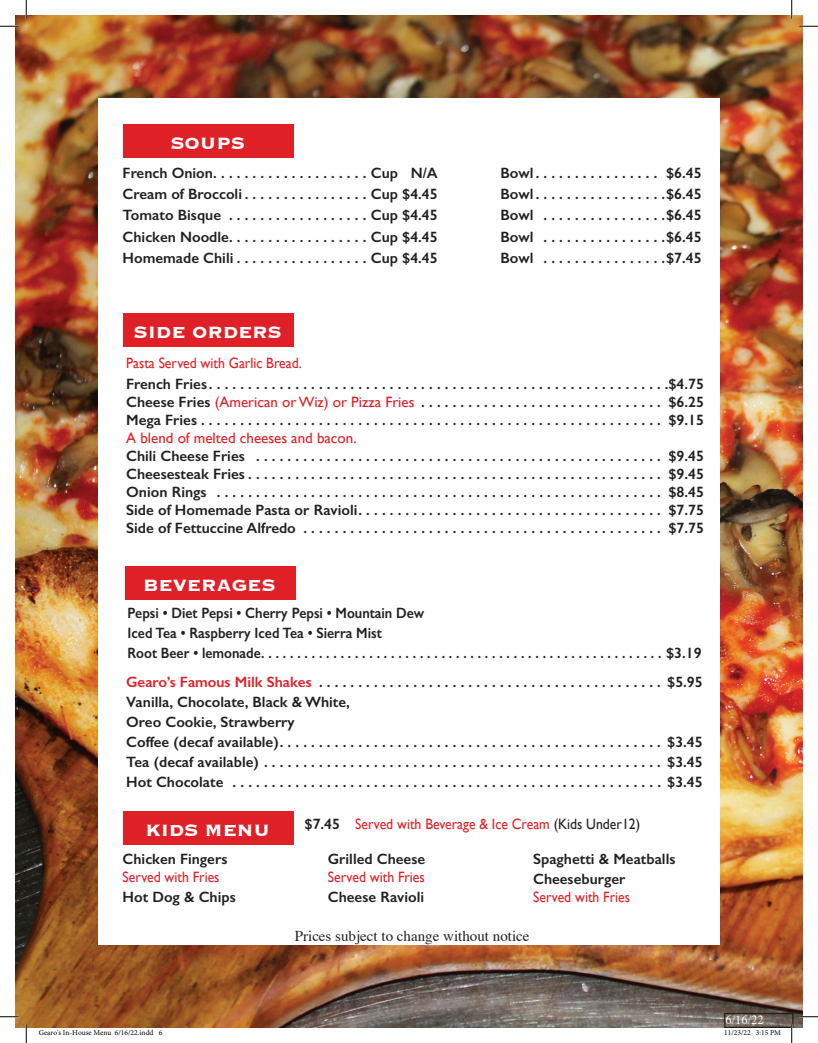
<style>
.page{position:relative;width:818px;height:1043px;background:#fff}
.page>*{position:absolute;margin:0;border:0;box-sizing:border-box;transform-origin:0 0}
.t1{font:700 21.25px "Copperplate";color:#fff}
.t2{font:600 15px/20px "Gill Sans";color:#231f20}
.t3{font:600 15px/20px "Gill Sans";color:#231f20;scale:.92 1}
.t4{font:15px "Gill Sans";color:#df2027;scale:.92 1}
.t5{font:15px "Times";color:#231f20}
.t6{font:15px "Gill Sans";color:#df2027}
.t7{font:12.5px "Times";color:#fff}
.t8{font:7.5px "Minion Pro";color:#000}
.s1{font-weight:400;color:#df2027}
.s2{color:#df2027}
.s3{font-weight:600;color:#231f20}
.s4{color:#231f20}
</style>
<div class="page">
<img style="left:15px;top:15px;width:787px;height:1013px">
<div style="left:98px;top:98px;width:621px;height:846px;background:#fff"></div>
<div style="left:123px;top:124px;width:170px;height:33px;background:#df2027"></div>
<div style="left:123px;top:811px;width:170px;height:33px;background:#df2027"></div>
<div style="left:123px;top:314px;width:170px;height:33px;background:#df2027"></div>
<div style="left:125px;top:566px;width:170px;height:33px;background:#df2027"></div>
<div style="left:724px;top:1012px;width:69px;height:16px;border:1px solid #231f20"></div>
<svg style="left:0;top:0;width:27px;height:27px"></svg>
<svg style="left:0;top:1015px;width:27px;height:27px"></svg>
<svg style="left:790px;top:0;width:28px;height:27px"></svg>
<svg style="left:790px;top:1015px;width:28px;height:27px"></svg>
<svg style="left:39px;top:994px;width:123px;height:34px;background:#995723"></svg>
<svg style="left:724px;top:994px;width:57px;height:34px;background:#6e5c51"></svg>
<h1 class="t1" style="left:170px;top:129px;width:76px">SOUPS</h1>
<p class="t2" style="left:123px;top:162px;width:317px">French Onion . . . . . . . . . . . . . . . . . . . . Cup N/A</p>
<p class="t2" style="left:500px;top:162px;width:203px">Bowl . . . . . . . . . . . . . . . . $6.45</p>
<p class="t2" style="left:123px;top:184px;width:317px">Cream of Broccoli . . . . . . . . . . . . . . . . Cup $4.45</p>
<p class="t2" style="left:500px;top:184px;width:203px">Bowl . . . . . . . . . . . . . . . . $6.45</p>
<p class="t2" style="left:123px;top:205px;width:317px">Tomato Bisque . . . . . . . . . . . . . . . . . . Cup $4.45</p>
<p class="t2" style="left:500px;top:205px;width:203px">Bowl . . . . . . . . . . . . . . . $6.45</p>
<p class="t2" style="left:123px;top:226px;width:317px">Chicken Noodle . . . . . . . . . . . . . . . . . . Cup $4.45</p>
<p class="t2" style="left:500px;top:226px;width:203px">Bowl . . . . . . . . . . . . . . . $6.45</p>
<p class="t2" style="left:123px;top:248px;width:317px">Homemade Chili . . . . . . . . . . . . . . . . . Cup $4.45</p>
<p class="t2" style="left:500px;top:248px;width:203px">Bowl . . . . . . . . . . . . . . . $7.45</p>
<h1 class="t1" style="left:133px;top:319px;width:150px">SIDE ORDERS</h1>
<p class="t4" style="left:126px;top:354px;width:192px">Pasta Served with Garlic Bread.</p>
<p class="t2" style="left:126px;top:375px;width:579px;line-height:18px;text-align:justify">French Fries . . . . . . . . . . . . . . . . . . . . . . . . . . . . . . . . . . . . . . . . . . . . . . . . . . . . . . . . . .$4.75<br>Cheese Fries <span class="s1">(American or Wiz) or Pizza Fries</span> . . . . . . . . . . . . . . . . . . . . . . . . . . . . . . . $6.25<br>Mega Fries . . . . . . . . . . . . . . . . . . . . . . . . . . . . . . . . . . . . . . . . . . . . . . . . . . . . . . . . . . . $9.15</p>
<p class="t6" style="left:126px;top:429px;width:232px">A blend of melted cheeses and bacon.</p>
<p class="t2" style="left:126px;top:447px;width:579px;line-height:18px;text-align:justify">Chili Cheese Fries . . . . . . . . . . . . . . . . . . . . . . . . . . . . . . . . . . . . . . . . . . . . . . . . . . . . $9.45<br>Cheesesteak Fries . . . . . . . . . . . . . . . . . . . . . . . . . . . . . . . . . . . . . . . . . . . . . . . . . . . . . $9.45<br>Onion Rings . . . . . . . . . . . . . . . . . . . . . . . . . . . . . . . . . . . . . . . . . . . . . . . . . . . . . . . . . $8.45<br>Side of Homemade Pasta or Ravioli . . . . . . . . . . . . . . . . . . . . . . . . . . . . . . . . . . . . . . . $7.75<br>Side of Fettuccine Alfredo . . . . . . . . . . . . . . . . . . . . . . . . . . . . . . . . . . . . . . . . . . . . . . $7.75</p>
<h1 class="t1" style="left:143px;top:571px;width:134px">BEVERAGES</h1>
<p class="t3" style="left:128px;top:603px;width:625px">Pepsi • Diet Pepsi • Cherry Pepsi • Mountain Dew<br>Iced Tea • Raspberry Iced Tea • Sierra Mist<br>Root Beer • lemonade . . . . . . . . . . . . . . . . . . . . . . . . . . . . . . . . . . . . . . . . . . . . . . . . . . . . . . . . $3.19</p>
<p class="t2" style="left:126px;top:672px;width:578px"><span class="s2">Gearo’s Famous Milk Shakes</span> . . . . . . . . . . . . . . . . . . . . . . . . . . . . . . . . . . . . . . . . . . . . $5.95<br>Vanilla, Chocolate, Black &amp; White,<br>Oreo Cookie, Strawberry<br>Coffee (decaf available) . . . . . . . . . . . . . . . . . . . . . . . . . . . . . . . . . . . . . . . . . . . . . . . . . $3.45<br>Tea (decaf available) . . . . . . . . . . . . . . . . . . . . . . . . . . . . . . . . . . . . . . . . . . . . . . . . . . . $3.45<br>Hot Chocolate . . . . . . . . . . . . . . . . . . . . . . . . . . . . . . . . . . . . . . . . . . . . . . . . . . . . . . . $3.45</p>
<h1 class="t1" style="left:145px;top:816px;width:126px">KIDS MENU</h1>
<p class="t4" style="left:304px;top:815px;width:366px"><span class="s3">$7.45</span> Served with Beverage &amp; Ice Cream <span class="s4">(Kids Under12)</span></p>
<p class="t2" style="left:123px;top:848px;width:106px">Chicken Fingers</p>
<p class="t4" style="left:123px;top:868px;width:107px">Served with Fries</p>
<p class="t2" style="left:123px;top:886px;width:115px">Hot Dog &amp; Chips</p>
<p class="t2" style="left:328px;top:848px;width:99px">Grilled Cheese</p>
<p class="t4" style="left:328px;top:868px;width:107px">Served with Fries</p>
<p class="t2" style="left:328px;top:886px;width:98px">Cheese Ravioli</p>
<p class="t2" style="left:533px;top:848px;width:144px">Spaghetti &amp; Meatballs<br>Cheeseburger</p>
<p class="t4" style="left:533px;top:888px;width:107px">Served with Fries</p>
<p class="t5" style="left:295px;top:922px;width:236px">Prices subject to change without notice</p>
<p class="t7" style="left:725px;top:1007px;width:40px">6/16/22</p>
<p class="t8" style="left:39px;top:1028px;width:125px">Gearo's In-House Menu 6/16/22.indd 6</p>
<p class="t8" style="left:724px;top:1028px;width:58px">11/23/22 3:15 PM</p>
</div>
